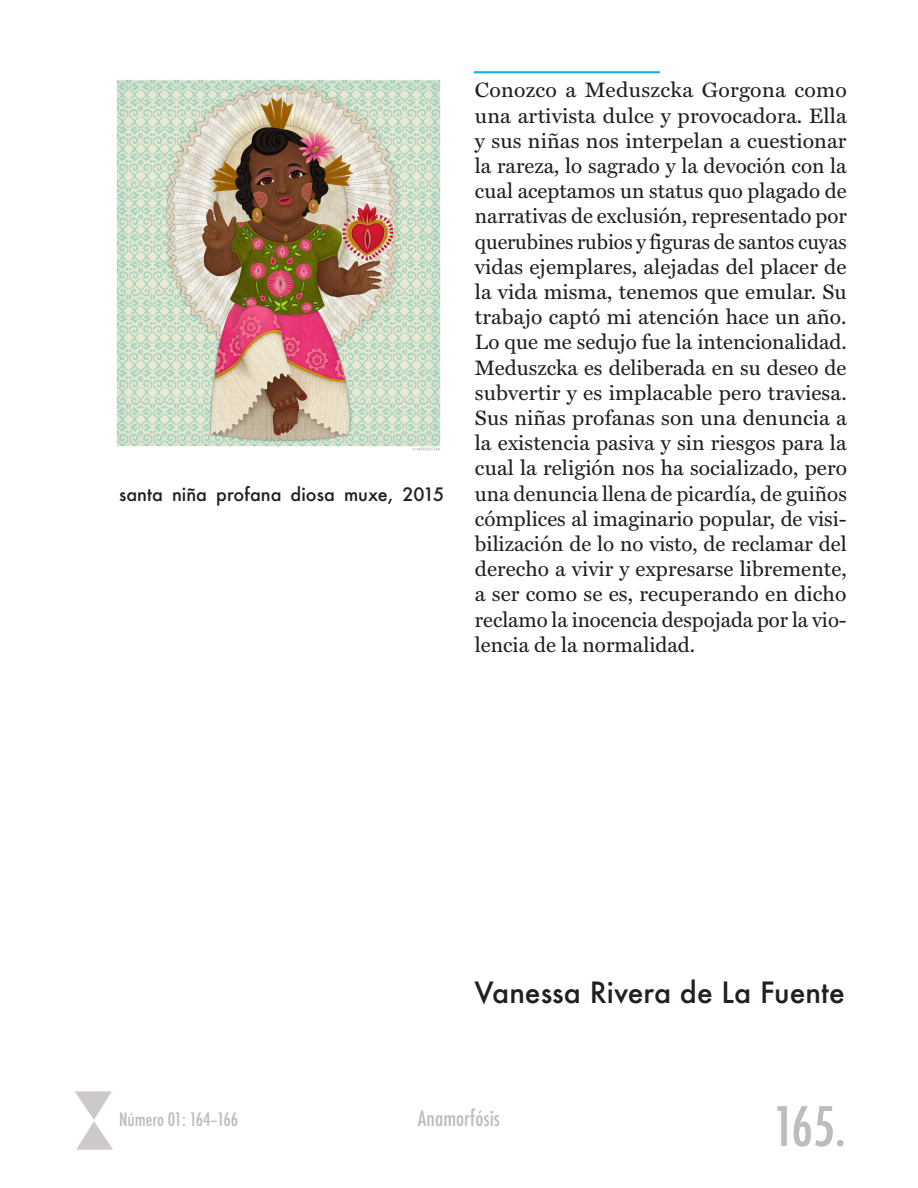
<style>
.page{position:relative;width:918px;height:1188px;background:#fff}
.page>*{position:absolute;margin:0;border:0;box-sizing:border-box;transform-origin:0 0}
.t1{font:500 condensed 52.5px "Futura";color:#bcbdc0}
.t2{font:500 28.5px "Futura";color:#231f20}
.t3{font:21px/25.2px "Miller Text Roman";color:#231f20;text-align:justify}
.t4{font:500 condensed 21px "Futura";color:#bcbdc0}
.t5{font:500 18px "Futura";color:#231f20}
.t6{font:500 condensed 18px "Futura";color:#bcbdc0}
</style>
<div class="page">
<svg style="left:75px;top:1091px;width:38px;height:59px"></svg>
<img style="left:116px;top:80px;width:325px;height:371px">
<hr style="left:474px;top:71px;width:186px;height:2px;background:#00b4e9">
<p class="t5" style="left:119px;top:482px;width:327px">santa niña profana diosa muxe, 2015</p>
<p class="t3" style="left:475px;top:78px;width:374px">Conozco a Meduszcka Gorgona como una artivista dulce y provocadora. Ella y sus niñas nos interpelan a cuestionar la rareza, lo sagrado y la devoción con la cual aceptamos un status quo plagado de narrativas de exclusión, representado por querubines rubios y figuras de santos cuyas vidas ejemplares, alejadas del placer de la vida misma, tenemos que emular. Su trabajo captó mi atención hace un año.<br>Lo que me sedujo fue la intencionalidad.<br>Meduszcka es deliberada en su deseo de subvertir y es implacable pero traviesa.<br>Sus niñas profanas son una denuncia a la existencia pasiva y sin riesgos para la cual la religión nos ha socializado, pero una denuncia llena de picardía, de guiños cómplices al imaginario popular, de visi&shy;bilización de lo no visto, de reclamar del derecho a vivir y expresarse libremente, a ser como se es, recuperando en dicho reclamo la inocencia despojada por la vio&shy;lencia de la normalidad.</p>
<h2 class="t2" style="left:475px;top:973px;width:372px">Vanessa Rivera de La Fuente</h2>
<p class="t6" style="left:119px;top:1107px;width:121px">Número 01: 164--166</p>
<p class="t4" style="left:418px;top:1105px;width:84px">Anamorfósis</p>
<h1 class="t1" style="left:773px;top:1093px;width:74px">165.</h1>
</div>
